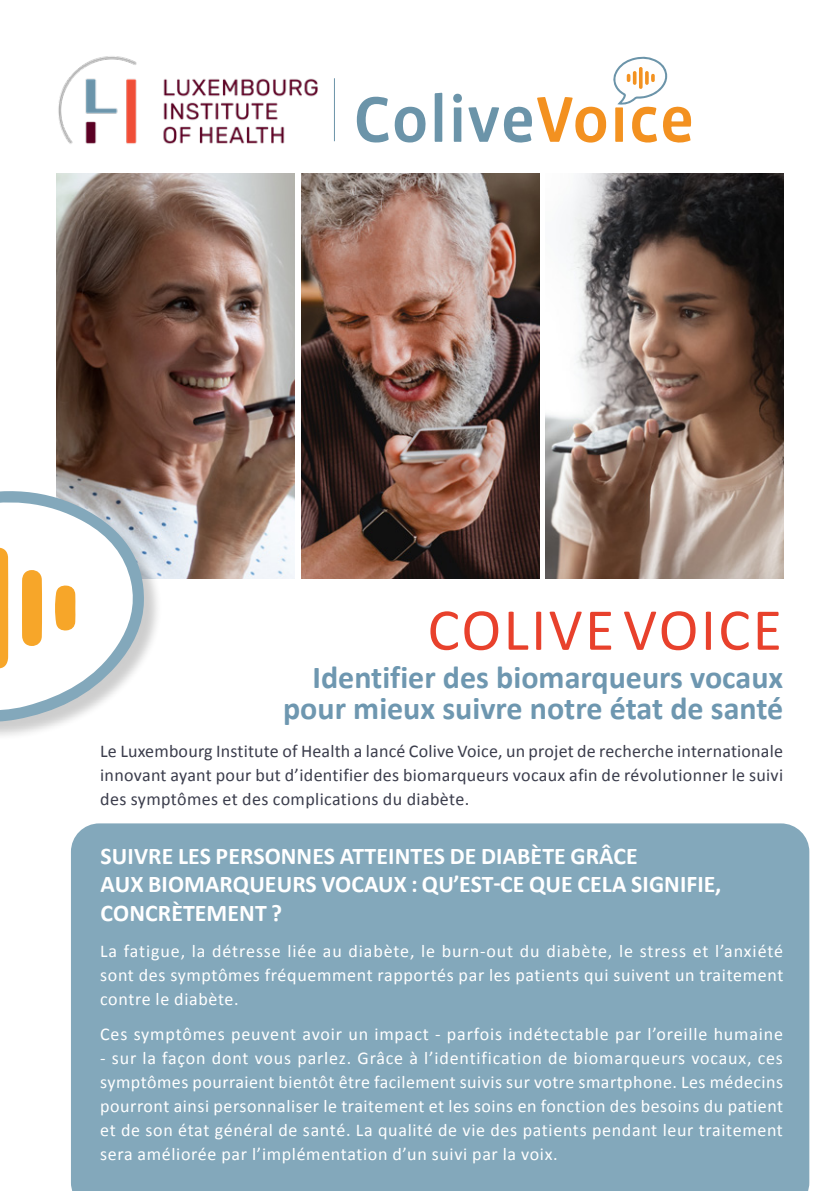
<style>
.page{position:relative;width:840px;height:1191px;background:#fff}
.page>*{position:absolute;margin:0;border:0;box-sizing:border-box;transform-origin:0 0}
.t1{font:60px "Calibri";letter-spacing:.04em;color:#e8412c}
.t2{font:700 32px/30.4px "Calibri";color:#6e97b0;text-align:right}
.t3{font:700 24px/28.4px "Calibri";letter-spacing:.005em;color:#fff}
.t4{font:18px/24px "Calibri";letter-spacing:.035em;color:#fff;text-align:justify}
.t5{font:18px/24px "Calibri";letter-spacing:.02em;color:#3b3d4c;text-align:justify}
</style>
<div class="page">
<img style="left:57px;top:173px;width:238px;height:405px">
<img style="left:301px;top:173px;width:238px;height:405px">
<img style="left:545px;top:173px;width:238px;height:405px">
<img style="left:58px;top:56px;width:260px;height:88px">
<hr style="left:334px;top:78px;width:1px;height:63px;background:#6b94a9">
<div style="left:0;top:492px;width:162px;height:281px;background:#000;opacity:.2"></div>
<svg style="left:0;top:486px;width:144px;height:273px"></svg>
<div style="left:71px;top:823px;width:737px;height:368px;background:#83a8bb"></div>
<svg style="left:356px;top:97px;width:32px;height:46px"></svg>
<svg style="left:434px;top:93px;width:8px;height:49px"></svg>
<svg style="left:453px;top:107px;width:8px;height:35px"></svg>
<div style="left:453px;top:94px;width:8px;height:9px;background:#6b94a9;border-radius:50%"></div>
<svg style="left:394px;top:106px;width:31px;height:36px"></svg>
<svg style="left:468px;top:56px;width:222px;height:87px"></svg>
<h1 class="t1" style="left:427px;top:588px;width:355px">COLIVE VOICE</h1>
<h2 class="t2" style="left:283px;top:661px;width:501px">Identifier des biomarqueurs vocaux pour mieux suivre notre état de santé</h2>
<p class="t5" style="left:100px;top:738px;width:684px">Le Luxembourg Institute of Health a lancé Colive Voice, un projet de recherche internationale innovant ayant pour but d’identifier des biomarqueurs vocaux afin de révolutionner le suivi des symptômes et des complications du diabète.</p>
<h3 class="t3" style="left:101px;top:841px;width:622px">SUIVRE LES PERSONNES ATTEINTES DE DIABÈTE GRÂCE<br>AUX BIOMARQUEURS VOCAUX : QU’EST-CE QUE CELA SIGNIFIE,<br>CONCRÈTEMENT ?</h3>
<p class="t4" style="left:100px;top:938px;width:684px">La fatigue, la détresse liée au diabète, le burn-out du diabète, le stress et l’anxiété sont des symptômes fréquemment rapportés par les patients qui suivent un traitement contre le diabète.</p>
<p class="t4" style="left:100px;top:1021px;width:684px">Ces symptômes peuvent avoir un impact - parfois indétectable par l’oreille humaine</p>
<p class="t4" style="left:100px;top:1045px;width:684px">- sur la façon dont vous parlez. Grâce à l’identification de biomarqueurs vocaux, ces symptômes pourraient bientôt être facilement suivis sur votre smartphone. Les médecins pourront ainsi personnaliser le traitement et les soins en fonction des besoins du patient et de son état général de santé. La qualité de vie des patients pendant leur traitement sera améliorée par l’implémentation d’un suivi par la voix.</p>
</div>
